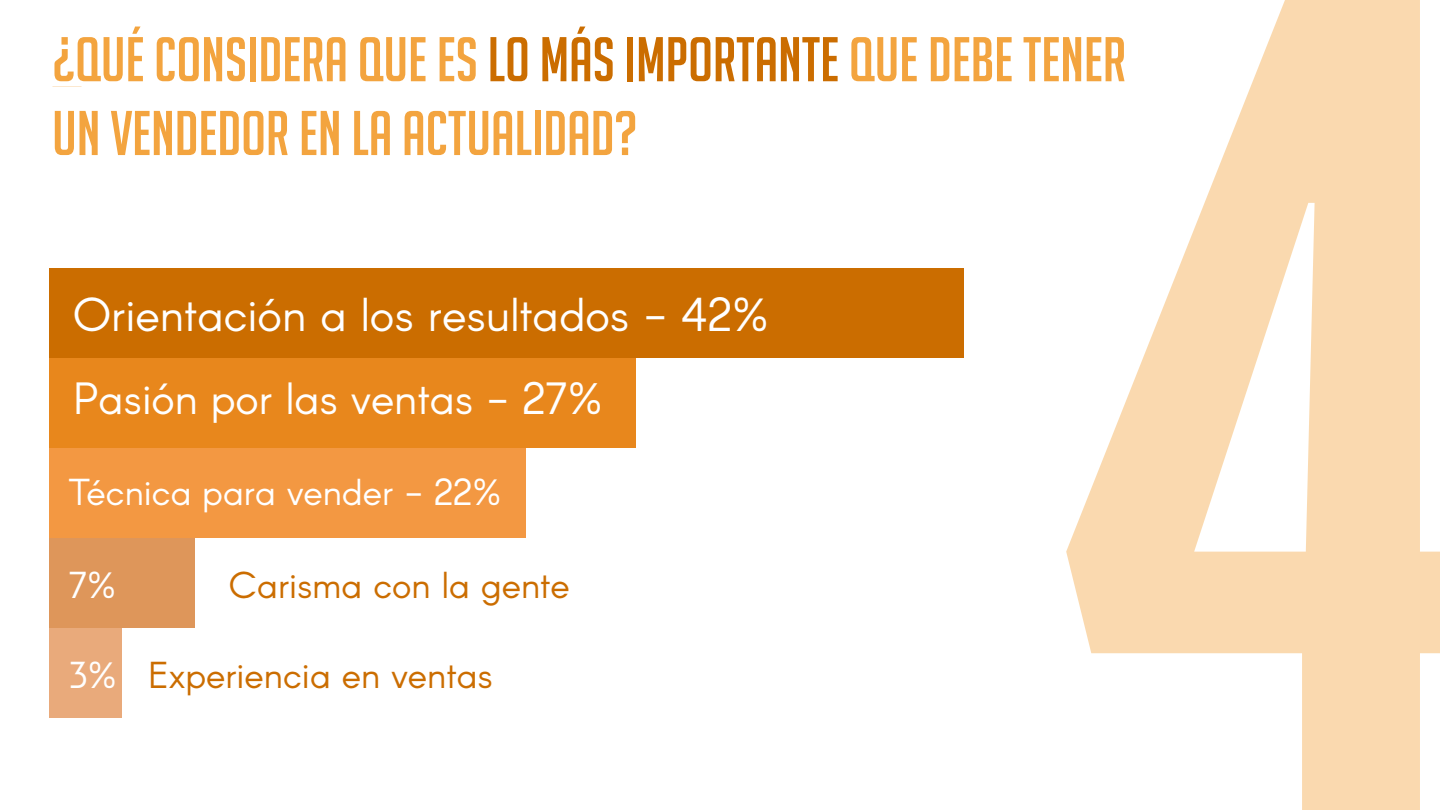
<style>
.page{position:relative;width:1440px;height:810px;background:#fff}
.page>*{position:absolute;margin:0;border:0;box-sizing:border-box;transform-origin:0 0}
.t1{font:61.5px/73.8px "Big Noodle Titling";color:#f3a43f}
.t2{font:46.58px "Arcon";color:#fff}
.t3{font:44.25px "Arcon";color:#fff}
.t4{font:36.75px "Arcon";color:#cb6d00}
.t5{font:36.75px "Arcon";color:#fff}
.s1{color:#cb6d00}
</style>
<div class="page">
<svg style="left:1066px;top:0;width:374px;height:810px;fill:#fad9af"></svg>
<div style="left:50px;top:268px;width:914px;height:90px;background:#cb6d00"></div>
<div style="left:50px;top:358px;width:586px;height:90px;background:#e8871c"></div>
<div style="left:50px;top:448px;width:476px;height:90px;background:#f39842"></div>
<div style="left:49px;top:538px;width:146px;height:90px;background:#de965a"></div>
<div style="left:50px;top:628px;width:72px;height:90px;background:#e9aa7b"></div>
<p class="t1" style="left:52px;top:22px;width:1076px">¿QUÉ CONSIDERA QUE ES <span class="s1">LO MÁS IMPORTANTE</span> QUE DEBE TENER<br>UN VENDEDOR EN LA ACTUALIDAD?</p>
<p class="t2" style="left:73px;top:285px;width:697px">Orientación a los resultados - 42%</p>
<p class="t3" style="left:73px;top:370px;width:531px">Pasión por las ventas - 27%</p>
<p class="t5" style="left:69px;top:469px;width:434px">Técnica para vender - 22%</p>
<p class="t5" style="left:69px;top:562px;width:49px">7%</p>
<p class="t5" style="left:70px;top:652px;width:49px">3%</p>
<p class="t4" style="left:229px;top:562px;width:342px">Carisma con la gente</p>
<p class="t4" style="left:148px;top:652px;width:346px">Experiencia en ventas</p>
</div>
